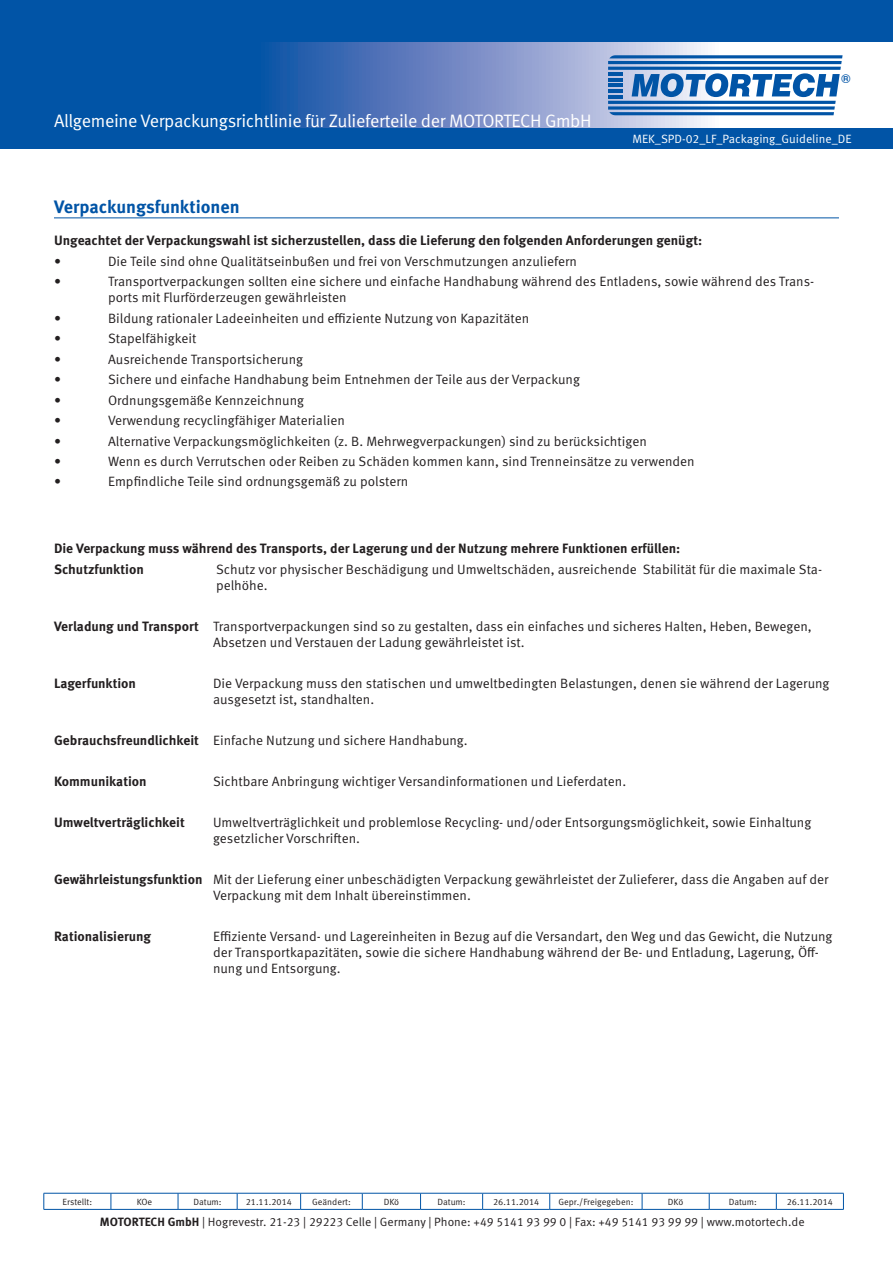
<style>
.page{position:relative;width:893px;height:1263px;background:#fff}
.page>*{position:absolute;margin:0;border:0;box-sizing:border-box;transform-origin:0 0}
.t1{font:18px "Meta Pro Norm";letter-spacing:-.02em;color:#fff}
.t2{font:700 18px "Meta Pro";color:#0154a6}
.t3{font:13.5px/16.2px "Meta Pro Norm";color:#231f20}
.t4{font:700 13.5px/20.4px "Meta Pro";color:#231f20}
.t5{font:700 12.9px "Eurostile";color:#0154a6}
.t6{font:12px "Meta Pro Norm";color:#231f20}
.t7{font:12px "Meta Pro Norm";color:#fff}
.t8{font:9px "Meta Pro Norm";color:#231f20}
.s1{font-family:"Meta Pro";font-weight:700}
</style>
<div class="page">
<div style="left:0;top:0;width:893px;height:149px;background:#0154a6"></div>
<svg style="left:269px;top:43px;width:624px;height:85px;background:#869dce"></svg>
<svg style="left:44px;top:1193px;width:800px;height:16px"></svg>
<hr style="left:44px;top:1209px;width:67px;height:1px;background:#0154a6">
<hr style="left:111px;top:1209px;width:67px;height:1px;background:#0154a6">
<hr style="left:178px;top:1209px;width:59px;height:1px;background:#0154a6">
<hr style="left:237px;top:1209px;width:64px;height:1px;background:#0154a6">
<hr style="left:301px;top:1209px;width:61px;height:1px;background:#0154a6">
<hr style="left:362px;top:1209px;width:59px;height:1px;background:#0154a6">
<hr style="left:421px;top:1209px;width:62px;height:1px;background:#0154a6">
<hr style="left:483px;top:1209px;width:67px;height:1px;background:#0154a6">
<hr style="left:550px;top:1209px;width:92px;height:1px;background:#0154a6">
<hr style="left:642px;top:1209px;width:67px;height:1px;background:#0154a6">
<hr style="left:709px;top:1209px;width:67px;height:1px;background:#0154a6">
<hr style="left:776px;top:1209px;width:68px;height:1px;background:#0154a6">
<hr style="left:608px;top:67px;width:233px;height:3px;background:#0154a6">
<svg style="left:608px;top:42px;width:255px;height:23px"></svg>
<hr style="left:608px;top:72px;width:15px;height:3px;background:#0154a6">
<svg style="left:608px;top:73px;width:232px;height:42px"></svg>
<hr style="left:54px;top:218px;width:785px;height:1px;background:#0154a6">
<h1 class="t1" style="left:54px;top:108px;width:539px">Allgemeine Verpackungsrichtlinie für Zulieferteile der MOTORTECH GmbH</h1>
<p class="t5" style="left:841px;top:71px;width:11px">®</p>
<p class="t7" style="left:632px;top:129px;width:221px">MEK_SPD-02_LF_Packaging_Guideline_DE</p>
<h1 class="t2" style="left:54px;top:193px;width:187px">Verpackungsfunktionen</h1>
<p class="t4" style="left:54px;top:229px;width:650px">Ungeachtet der Verpackungswahl ist sicherzustellen, dass die Lieferung den folgenden Anforderungen genügt:</p>
<p class="t3" style="left:54px;top:252px;width:9px">•</p>
<p class="t3" style="left:108px;top:252px;width:471px">Die Teile sind ohne Qualitätseinbußen und frei von Verschmutzungen anzuliefern</p>
<p class="t3" style="left:54px;top:272px;width:9px">•</p>
<p class="t3" style="left:108px;top:272px;width:708px">Transportverpackungen sollten eine sichere und einfache Handhabung während des Entladens, sowie während des Trans&shy;ports mit Flurförderzeugen gewährleisten</p>
<p class="t3" style="left:54px;top:309px;width:9px">•</p>
<p class="t3" style="left:108px;top:309px;width:423px">Bildung rationaler Ladeeinheiten und effiziente Nutzung von Kapazitäten</p>
<p class="t3" style="left:54px;top:330px;width:9px">•</p>
<p class="t3" style="left:108px;top:330px;width:90px">Stapelfähigkeit</p>
<p class="t3" style="left:54px;top:350px;width:9px">•</p>
<p class="t3" style="left:108px;top:350px;width:197px">Ausreichende Transportsicherung</p>
<p class="t3" style="left:54px;top:370px;width:9px">•</p>
<p class="t3" style="left:108px;top:370px;width:473px">Sichere und einfache Handhabung beim Entnehmen der Teile aus der Verpackung</p>
<p class="t3" style="left:54px;top:391px;width:9px">•</p>
<p class="t3" style="left:108px;top:391px;width:198px">Ordnungsgemäße Kennzeichnung</p>
<p class="t3" style="left:54px;top:411px;width:9px">•</p>
<p class="t3" style="left:108px;top:411px;width:238px">Verwendung recyclingfähiger Materialien</p>
<p class="t3" style="left:54px;top:432px;width:9px">•</p>
<p class="t3" style="left:108px;top:432px;width:540px">Alternative Verpackungsmöglichkeiten (z. B. Mehrwegverpackungen) sind zu berücksichtigen</p>
<p class="t3" style="left:54px;top:452px;width:9px">•</p>
<p class="t3" style="left:108px;top:452px;width:588px">Wenn es durch Verrutschen oder Reiben zu Schäden kommen kann, sind Trenneinsätze zu verwenden</p>
<p class="t3" style="left:54px;top:473px;width:9px">•</p>
<p class="t3" style="left:108px;top:473px;width:302px">Empfindliche Teile sind ordnungsgemäß zu polstern</p>
<p class="t4" style="left:54px;top:537px;width:628px">Die Verpackung muss während des Transports, der Lagerung und der Nutzung mehrere Funktionen erfüllen:<br>Schutzfunktion</p>
<p class="t3" style="left:216px;top:560px;width:607px">Schutz vor physischer Beschädigung und Umweltschäden, ausreichende Stabilität für die maximale Sta&shy;pelhöhe.</p>
<p class="t3" style="left:213px;top:617px;width:600px;text-indent:-159px"><span class="s1">Verladung und Transport</span> Transportverpackungen sind so zu gestalten, dass ein einfaches und sicheres Halten, Heben, Bewegen,<br>Absetzen und Verstauen der Ladung gewährleistet ist.</p>
<p class="t4" style="left:54px;top:672px;width:84px">Lagerfunktion</p>
<p class="t3" style="left:213px;top:674px;width:618px">Die Verpackung muss den statischen und umweltbedingten Belastungen, denen sie während der Lagerung ausgesetzt ist, standhalten.</p>
<p class="t3" style="left:54px;top:731px;width:415px"><span class="s1">Gebrauchsfreundlichkeit</span> Einfache Nutzung und sichere Handhabung.</p>
<p class="t4" style="left:54px;top:770px;width:94px">Kommunikation</p>
<p class="t3" style="left:213px;top:772px;width:415px">Sichtbare Anbringung wichtiger Versandinformationen und Lieferdaten.</p>
<p class="t4" style="left:54px;top:811px;width:132px">Umweltverträglichkeit</p>
<p class="t3" style="left:213px;top:813px;width:600px">Umweltverträglichkeit und problemlose Recycling- und/oder Entsorgungsmöglichkeit, sowie Einhaltung gesetzlicher Vorschriften.</p>
<p class="t3" style="left:213px;top:870px;width:617px;text-indent:-159px"><span class="s1">Gewährleistungsfunktion</span> Mit der Lieferung einer unbeschädigten Verpackung gewährleistet der Zulieferer, dass die Angaben auf der<br>Verpackung mit dem Inhalt übereinstimmen.</p>
<p class="t4" style="left:54px;top:925px;width:99px">Rationalisierung</p>
<p class="t3" style="left:213px;top:927px;width:621px">Effiziente Versand- und Lagereinheiten in Bezug auf die Versandart, den Weg und das Gewicht, die Nutzung der Transportkapazitäten, sowie die sichere Handhabung während der Be- und Entladung, Lagerung, Öff&shy;nung und Entsorgung.</p>
<p class="t8" style="left:62px;top:1195px;width:31px">Erstellt:</p>
<p class="t8" style="left:137px;top:1195px;width:17px">KOe</p>
<p class="t8" style="left:194px;top:1195px;width:30px">Datum:</p>
<p class="t8" style="left:246px;top:1195px;width:48px">21.11.2014</p>
<p class="t8" style="left:312px;top:1195px;width:40px">Geändert:</p>
<p class="t8" style="left:384px;top:1195px;width:17px">DKö</p>
<p class="t8" style="left:437px;top:1195px;width:30px">Datum:</p>
<p class="t8" style="left:493px;top:1195px;width:48px">26.11.2014</p>
<p class="t8" style="left:558px;top:1195px;width:77px">Gepr./Freigegeben:</p>
<p class="t8" style="left:668px;top:1195px;width:17px">DKö</p>
<p class="t8" style="left:729px;top:1195px;width:30px">Datum:</p>
<p class="t8" style="left:787px;top:1195px;width:48px">26.11.2014</p>
<p class="t6" style="left:100px;top:1213px;width:706px"><span class="s1">MOTORTECH GmbH</span> | Hogrevestr. 21-23 | 29223 Celle | Germany | Phone: +49 5141 93 99 0 | Fax: +49 5141 93 99 99 | www.motortech.de</p>
</div>
